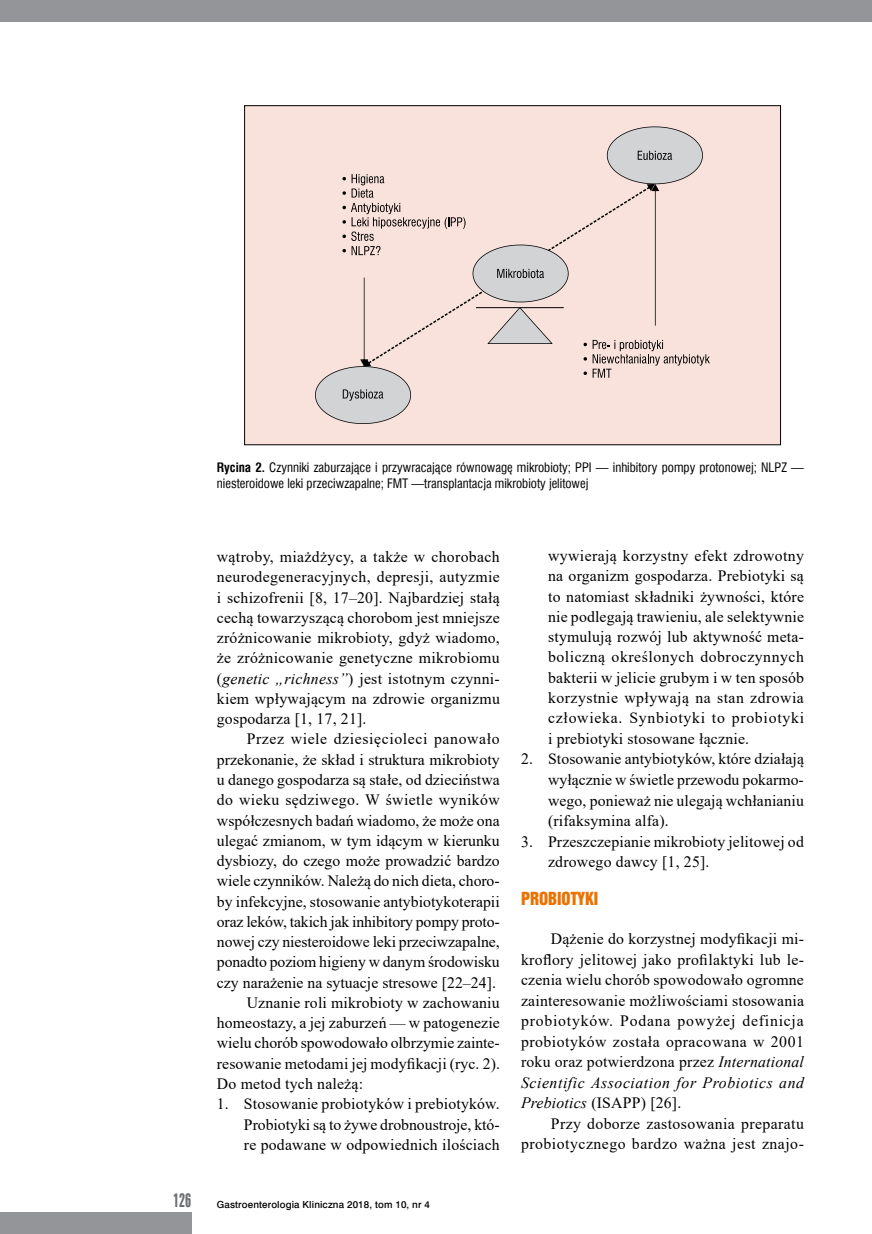
<style>
.page{position:relative;width:872px;height:1234px;background:#fff}
.page>*{position:absolute;margin:0;border:0;box-sizing:border-box;transform-origin:0 0}
.t1{font:18px "Swis 924 EU";color:#6d6e71}
.t2{font:16.5px "Swis 921 EU";color:#ea7200}
.t3{font:15.75px/20.2px "Times New Roman";letter-spacing:.005em;color:#000;text-align:justify}
.t4{font:15.75px/20.2px "Times New Roman";letter-spacing:.03em;color:#000;text-align:right}
.t5{font:15.75px "Times New Roman";letter-spacing:.04em;color:#000}
.t6{font:15.75px "Times New Roman";letter-spacing:.025em;color:#000}
.t7{font:12.75px/15.6px "Swis 721 Cn EU";color:#000}
.t8{font:9.75px "Swis 721 Md EU";letter-spacing:.015em;color:#000}
.s1{font-weight:700}
.s2{font-style:italic}
</style>
<div class="page">
<div style="left:0;top:0;width:872px;height:21px;background:#939598"></div>
<div style="left:0;top:1212px;width:191px;height:21px;background:#939598"></div>
<div style="left:244px;top:106px;width:536px;height:338px;background:#f9e2db"></div>
<svg style="left:364px;top:213px;width:291px;height:127px"></svg>
<svg style="left:583px;top:340px;width:127px;height:37px"></svg>
<svg style="left:342px;top:174px;width:123px;height:81px"></svg>
<svg style="left:607px;top:126px;width:96px;height:199px"></svg>
<svg style="left:315px;top:277px;width:96px;height:147px"></svg>
<svg style="left:472px;top:244px;width:96px;height:100px"></svg>
<p class="t7" style="left:217px;top:460px;width:588px"><span class="s1">Rycina 2.</span> Czynniki zaburzające i przywracające równowagę mikrobioty; PPI — inhibitory pompy protonowej; NLPZ — niesteroidowe leki przeciwzapalne; FMT —transplantacja mikrobioty jelitowej</p>
<p class="t3" style="left:217px;top:546px;width:284px">wątroby, miażdżycy, a także w chorobach neurodegeneracyjnych, depresji, autyzmie i schizofrenii [8, 17–20]. Najbardziej stałą cechą towarzyszącą chorobom jest mniejsze zróżnicowanie mikrobioty, gdyż wiadomo, że zróżnicowanie genetyczne mikrobiomu (<span class="s2">genetic „richness”</span>) jest istotnym czynni&shy;kiem wpływającym na zdrowie organizmu gospodarza [1, 17, 21].</p>
<p class="t5" style="left:247px;top:727px;width:254px">Przez wiele dziesięcioleci panowało</p>
<p class="t3" style="left:217px;top:748px;width:284px">przekonanie, że skład i struktura mikrobioty</p>
<p class="t3" style="left:217px;top:768px;width:284px">u danego gospodarza są stałe, od dzieciństwa</p>
<p class="t6" style="left:217px;top:788px;width:284px">do wieku sędziwego. W świetle wyników</p>
<p class="t3" style="left:217px;top:809px;width:284px">współczesnych badań wiadomo, że może ona</p>
<p class="t3" style="left:217px;top:829px;width:284px">ulegać zmianom, w tym idącym w kierunku</p>
<p class="t3" style="left:217px;top:850px;width:284px">dysbiozy, do czego może prowadzić bardzo</p>
<p class="t3" style="left:217px;top:870px;width:284px">wiele czynników. Należą do nich dieta, choro-</p>
<p class="t3" style="left:217px;top:890px;width:284px">by infekcyjne, stosowanie antybiotykoterapii</p>
<p class="t3" style="left:217px;top:910px;width:284px">oraz leków, takich jak inhibitory pompy proto-</p>
<p class="t3" style="left:217px;top:931px;width:284px">nowej czy niesteroidowe leki przeciwzapalne,</p>
<p class="t3" style="left:217px;top:951px;width:284px">ponadto poziom higieny w danym środowisku</p>
<p class="t3" style="left:217px;top:971px;width:280px">czy narażenie na sytuacje stresowe [22–24].</p>
<p class="t3" style="left:247px;top:991px;width:254px">Uznanie roli mikrobioty w zachowaniu</p>
<p class="t3" style="left:217px;top:1012px;width:284px">homeostazy, a jej zaburzeń — w patogenezie</p>
<p class="t3" style="left:217px;top:1032px;width:284px">wielu chorób spowodowało olbrzymie zainte-</p>
<p class="t3" style="left:217px;top:1052px;width:284px">resowanie metodami jej modyfikacji (ryc. 2).</p>
<p class="t3" style="left:217px;top:1072px;width:148px">Do metod tych należą:</p>
<p class="t3" style="left:244px;top:1093px;width:257px;text-indent:-27px">1. Stosowanie probiotyków i prebiotyków.<br>Probiotyki są to żywe drobnoustroje, któ&shy;re podawane w odpowiednich ilościach</p>
<p class="t1" style="left:173px;top:1188px;width:20px">126</p>
<p class="t8" style="left:217px;top:1198px;width:215px">Gastroenterologia Kliniczna 2018, tom 10, nr 4</p>
<p class="t3" style="left:548px;top:545px;width:257px">wywierają korzystny efekt zdrowotny na organizm gospodarza. Prebiotyki są to natomiast składniki żywności, które nie podlegają trawieniu, ale selektywnie stymulują rozwój lub aktywność meta&shy;boliczną określonych dobroczynnych bakterii w jelicie grubym i w ten sposób korzystnie wpływają na stan zdrowia człowieka. Synbiotyki to probiotyki i prebiotyki stosowane łącznie.</p>
<p class="t3" style="left:548px;top:748px;width:257px;text-indent:-27px">2. Stosowanie antybiotyków, które działają wyłącznie w świetle przewodu pokarmo&shy;wego, ponieważ nie ulegają wchłanianiu (rifaksymina alfa).</p>
<p class="t3" style="left:548px;top:830px;width:257px;text-indent:-27px">3. Przeszczepianie mikrobioty jelitowej od zdrowego dawcy [1, 25].</p>
<p class="t2" style="left:521px;top:887px;width:79px">PROBIOTYKI</p>
<p class="t3" style="left:521px;top:927px;width:284px;text-indent:30px">Dążenie do korzystnej modyfikacji mi&shy;kroflory jelitowej jako profilaktyki lub le&shy;czenia wielu chorób spowodowało ogromne zainteresowanie możliwościami stosowania probiotyków. Podana powyżej definicja probiotyków została opracowana w 2001 roku oraz potwierdzona przez <span class="s2">International Scientific Association for Probiotics and Prebiotics</span> (ISAPP) [26].</p>
<p class="t4" style="left:521px;top:1112px;width:284px">Przy doborze zastosowania preparatu probiotycznego bardzo ważna jest znajo-</p>
</div>
